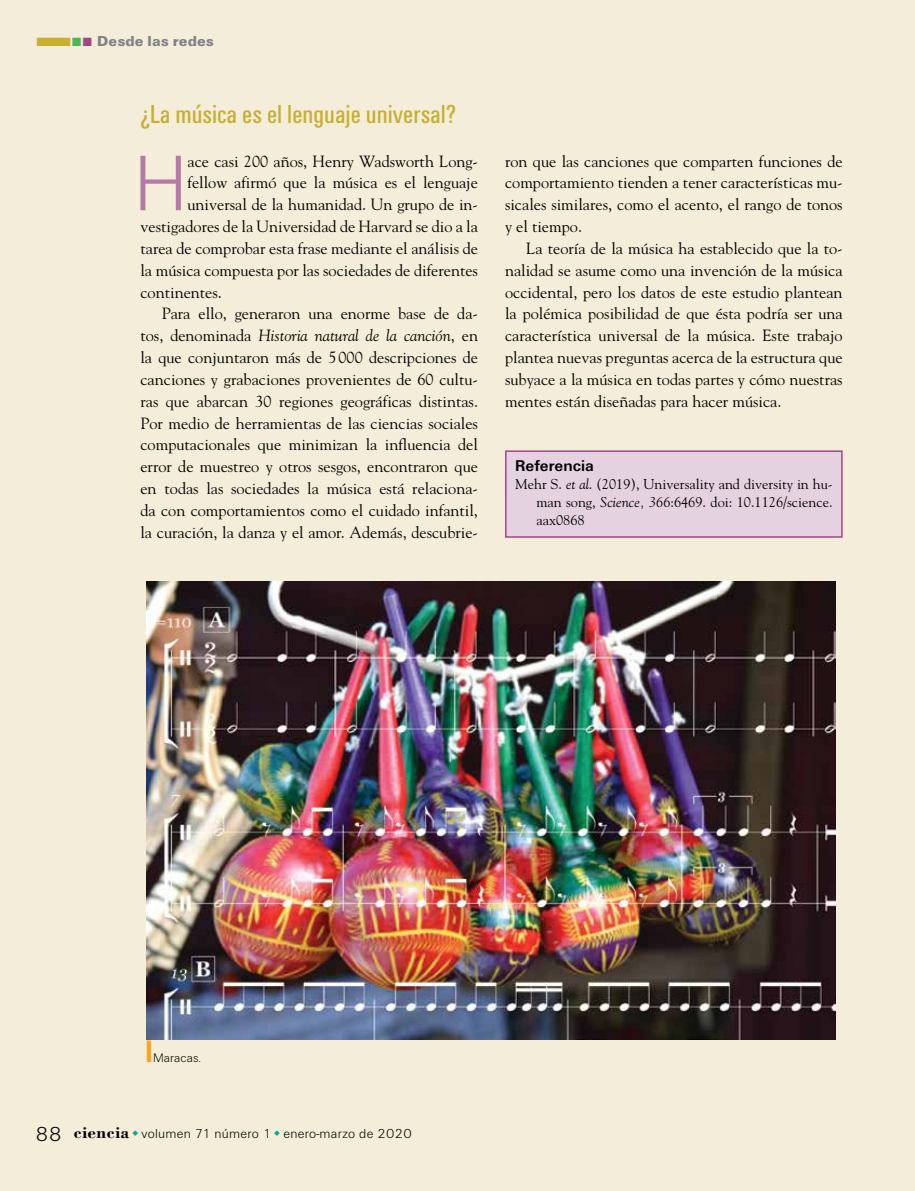
<style>
.page{position:relative;width:915px;height:1191px;background:#fff}
.page>*{position:absolute;margin:0;border:0;box-sizing:border-box;transform-origin:0 0}
.t1{font:300 81.6px "Unitus T";color:#b779a6}
.t2{font:condensed 27px "Unitus T";color:#c6af31}
.t3{font:16.2px/21.8px "Goudy";color:#000;text-align:justify}
.t4{font:italic 16.2px "Goudy";color:#000}
.t5{font:700 16.2px "Unitus T";color:#000}
.t6{font:900 15px "Unitus T";letter-spacing:.005em;color:#808285}
.t7{font:14.25px/18px "Goudy";color:#000;text-align:justify}
.t8{font:300 13.5px "Unitus T";letter-spacing:.02em;color:#000}
.t9{font:300 12.75px "Unitus T";letter-spacing:.01em;color:#000}
.s1{color:#c6af31}
.s2{color:#4ab757}
.s3{color:#a2468a}
.s4{font-style:normal}
.s5{font-style:italic}
.s6{color:#faa41d}
.s7{font-size:21px}
.s8{font-family:"Bodoni";font-weight:700;font-size:17.25px}
</style>
<div class="page">
<div style="left:0;top:0;width:914px;height:1191px;background:#f3edd9"></div>
<div style="left:505px;top:451px;width:336px;height:86px;background:#e5d2e0"></div>
<div style="left:505px;top:450px;width:337px;height:88px;border:2px solid #a2468a"></div>
<img style="left:147px;top:581px;width:688px;height:459px">
<p class="t6" style="left:36px;top:32px;width:180px"><span class="s1">■</span><span class="s2">■</span><span class="s3">■</span> Desde las redes</p>
<h2 class="t2" style="left:140px;top:98px;width:317px">¿La música es el lenguaje universal?</h2>
<h1 class="t1" style="left:134px;top:135px;width:55px">H</h1>
<p class="t3" style="left:187px;top:150px;width:292px">ace casi 200 años, Henry Wadsworth Long-</p>
<p class="t3" style="left:187px;top:171px;width:292px">fellow afirmó que la música es el lenguaje</p>
<p class="t3" style="left:187px;top:193px;width:292px">universal de la humanidad. Un grupo de in-</p>
<p class="t3" style="left:140px;top:215px;width:339px">vestigadores de la Universidad de Harvard se dio a la</p>
<p class="t3" style="left:140px;top:237px;width:339px">tarea de comprobar esta frase mediante el análisis de</p>
<p class="t3" style="left:140px;top:259px;width:339px">la música compuesta por las sociedades de diferentes</p>
<p class="t3" style="left:140px;top:280px;width:83px">continentes.</p>
<p class="t3" style="left:162px;top:302px;width:318px">Para ello, generaron una enorme base de da-</p>
<p class="t4" style="left:140px;top:326px;width:339px"><span class="s4">tos, denominada</span> Historia natural de la canción<span class="s4">, en</span></p>
<p class="t3" style="left:140px;top:346px;width:339px">la que conjuntaron más de 5000 descripciones de</p>
<p class="t3" style="left:140px;top:368px;width:339px">canciones y grabaciones provenientes de 60 cultu-</p>
<p class="t3" style="left:140px;top:390px;width:339px">ras que abarcan 30 regiones geográficas distintas.</p>
<p class="t3" style="left:140px;top:411px;width:339px">Por medio de herramientas de las ciencias sociales</p>
<p class="t3" style="left:140px;top:433px;width:339px">computacionales que minimizan la influencia del</p>
<p class="t3" style="left:140px;top:455px;width:339px">error de muestreo y otros sesgos, encontraron que</p>
<p class="t3" style="left:140px;top:477px;width:339px">en todas las sociedades la música está relaciona-</p>
<p class="t3" style="left:140px;top:499px;width:339px">da con comportamientos como el cuidado infantil,</p>
<p class="t3" style="left:140px;top:521px;width:339px">la curación, la danza y el amor. Además, descubrie-</p>
<p class="t3" style="left:505px;top:150px;width:339px">ron que las canciones que comparten funciones de comportamiento tienden a tener características mu&shy;sicales similares, como el acento, el rango de tonos y el tiempo.</p>
<p class="t3" style="left:505px;top:237px;width:339px;text-indent:21px">La teoría de la música ha establecido que la to&shy;nalidad se asume como una invención de la música occidental, pero los datos de este estudio plantean la polémica posibilidad de que ésta podría ser una característica universal de la música. Este trabajo plantea nuevas preguntas acerca de la estructura que subyace a la música en todas partes y cómo nuestras mentes están diseñadas para hacer música.</p>
<p class="t5" style="left:515px;top:456px;width:80px">Referencia</p>
<p class="t7" style="left:536px;top:475px;width:298px;text-indent:-21px">Mehr S. <span class="s5">et al</span>. (2019), Universality and diversity in hu&shy;man song, <span class="s5">Science, 366</span>:6469. doi: 10.1126/science. aax0868</p>
<p class="t9" style="left:147px;top:1050px;width:56px"><span class="s6">■</span> Maracas.</p>
<p class="t8" style="left:36px;top:1125px;width:377px"><span class="s7">88</span> <span class="s8">ciencia</span> volumen 71 número 1 enero-marzo de 2020</p>
</div>
